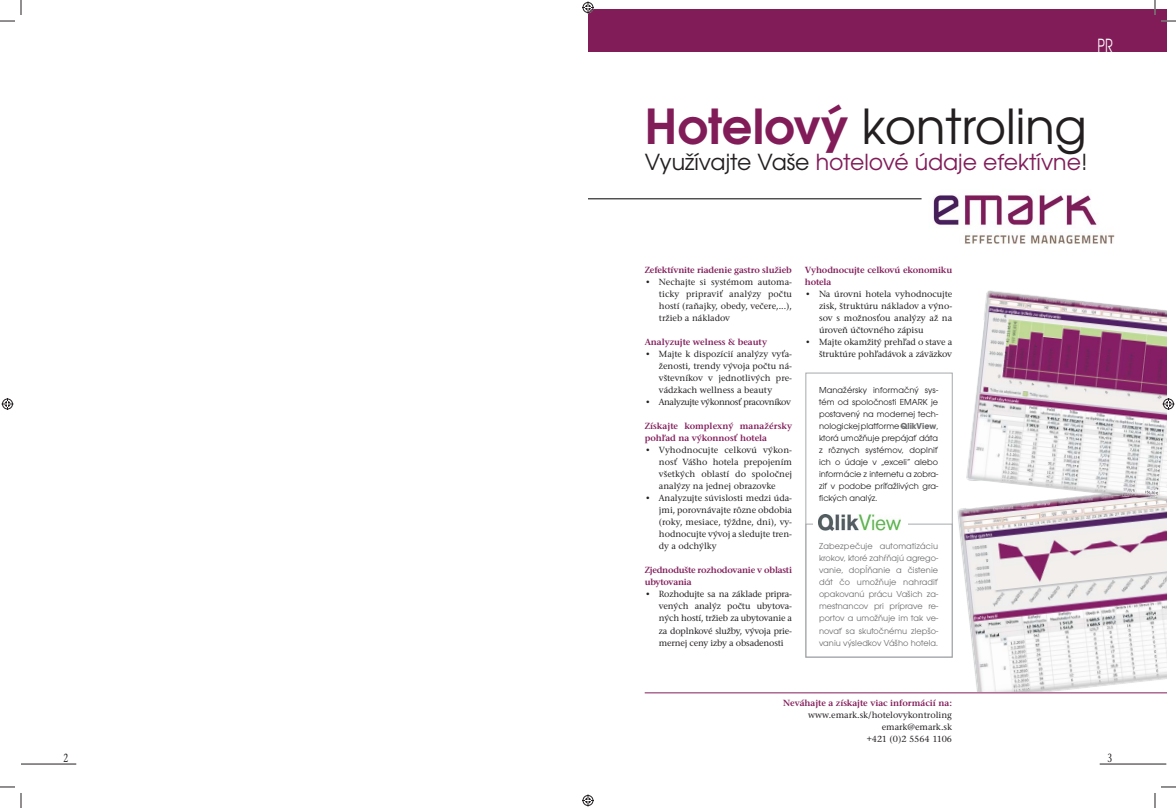
<style>
.page{position:relative;width:1176px;height:808px;background:#fff}
.page>*{position:absolute;margin:0;border:0;box-sizing:border-box;transform-origin:0 0}
.t1{font:48px "Avant Gar Got Itc LCE Boo";color:#231f20}
.t2{font:22px "Avant Gar Got Itc LCE Boo";color:#811c59}
.t3{font:18px "Avant Gar Got Itc LCE Boo";color:#fff;scale:.7 1}
.t4{font:500 12px "Stone Ser Itc TCE";color:#231f20;scale:.7 1}
.t5{font:500 9px/12px "Stone Ser Itc TCE";color:#231f20;text-align:justify}
.t6{font:9px/12px "Avant Gar Got Itc TCE Boo";color:#231f20;text-align:justify}
.t7{font:9px/12px "Stone Ser Itc TCE Sem";letter-spacing:-.01em;color:#811c59}
.t8{font:9px/12px "Avant Gar Got Itc TCE Boo";color:#6d6e70;text-align:justify}
.t9{font:500 9px "Stone Ser Itc TCE";letter-spacing:-.04em;color:#231f20}
.s1{font-family:"Avant Gar Got Itc LCE Dem";color:#811c59}
.s2{color:#231f20}
.s3{font-family:"Avant Gar Got Itc TCE";font-weight:700;color:#6d6e70}
</style>
<div class="page">
<hr style="left:21px;top:763px;width:55px;height:1px;background:#231f20">
<hr style="left:1100px;top:763px;width:66px;height:1px;background:#231f20">
<img style="left:958px;top:508px;width:208px;height:184px">
<div style="left:805px;top:372px;width:148px;height:285px;border:1px solid #a7a9ac"></div>
<img style="left:933px;top:194px;width:182px;height:50px">
<div style="left:588px;top:10px;width:578px;height:42px;background:#811c59"></div>
<hr style="left:645px;top:692px;width:521px;height:1px;background:#811c59">
<img style="left:975px;top:496px;width:191px;height:12px">
<img style="left:967px;top:290px;width:199px;height:191px">
<img style="left:988px;top:481px;width:178px;height:15px">
<img style="left:1102px;top:486px;width:64px;height:15px">
<div style="left:805px;top:523px;width:148px;height:134px;border:1px solid #a7a9ac"></div>
<div style="left:813px;top:514px;width:95px;height:16px;background:#fff"></div>
<img style="left:819px;top:514px;width:82px;height:16px">
<hr style="left:588px;top:198px;width:333px;height:1px;background:#000">
<svg style="left:0;top:0;width:22px;height:22px"></svg>
<svg style="left:0;top:786px;width:22px;height:21px"></svg>
<svg style="left:1154px;top:0;width:22px;height:22px"></svg>
<svg style="left:1154px;top:786px;width:22px;height:21px"></svg>
<svg style="left:582px;top:2px;width:12px;height:12px"></svg>
<svg style="left:582px;top:794px;width:12px;height:12px"></svg>
<svg style="left:2px;top:398px;width:12px;height:12px"></svg>
<svg style="left:1162px;top:398px;width:12px;height:12px"></svg>
<h3 class="t3" style="left:1097px;top:36px;width:23px">PR</h3>
<h1 class="t1" style="left:645px;top:103px;width:444px"><span class="s1">Hotelový</span> kontroling</h1>
<h2 class="t2" style="left:645px;top:151px;width:444px"><span class="s2">Využívajte Vaše</span> hotelové údaje efektívne<span class="s2">!</span></h2>
<p class="t7" style="left:645px;top:265px;width:149px">Zefektívnite riadenie gastro služieb</p>
<p class="t5" style="left:659px;top:277px;width:135px;text-indent:-14px">• Nechajte si systémom automa&shy;ticky pripraviť analýzy počtu hostí (raňajky, obedy, večere,...), tržieb a nákladov</p>
<p class="t7" style="left:645px;top:337px;width:124px">Analyzujte welness &amp; beauty</p>
<p class="t5" style="left:659px;top:349px;width:135px;text-indent:-14px">• Majte k dispozícií analýzy vyťa&shy;ženosti, trendy vývoja počtu ná&shy;vštevníkov v jednotlivých pre&shy;vádzkach wellness a beauty</p>
<p class="t9" style="left:645px;top:398px;width:148px">• Analyzujte výkonnosť pracovníkov</p>
<p class="t7" style="left:645px;top:421px;width:149px">Získajte komplexný manažérsky pohľad na výkonnosť hotela</p>
<p class="t5" style="left:659px;top:445px;width:135px;text-indent:-14px">• Vyhodnocujte celkovú výkon&shy;nosť Vášho hotela prepojením všetkých oblastí do spoločnej analýzy na jednej obrazovke</p>
<p class="t5" style="left:659px;top:493px;width:135px;text-indent:-14px">• Analyzujte súvislosti medzi úda&shy;jmi, porovnávajte rôzne obdobia (roky, mesiace, týždne, dni), vy&shy;hodnocujte vývoj a sledujte tren&shy;dy a odchýlky</p>
<p class="t7" style="left:645px;top:565px;width:149px">Zjednodušte rozhodovanie v oblasti ubytovania</p>
<p class="t5" style="left:659px;top:589px;width:135px;text-indent:-14px">• Rozhodujte sa na základe pripra&shy;vených analýz poč tu ubytova&shy;ných hostí, tržieb za ubytovanie a za doplnkové služby, vývoja prie&shy;mernej ceny izby a obsadenosti</p>
<p class="t7" style="left:805px;top:265px;width:149px">Vyhodnocujte celkovú ekonomiku hotela</p>
<p class="t5" style="left:819px;top:289px;width:135px;text-indent:-14px">• Na úrovni hotela vyhodnocujte zisk, štruktúru nákladov a výno&shy;sov s možnosťou analýzy až na úroveň účtovného zápisu</p>
<p class="t5" style="left:805px;top:337px;width:149px;text-align:right">• Majte okamžitý prehľad o stave a štruktúre pohľadávok a záväzkov</p>
<p class="t6" style="left:819px;top:385px;width:121px">Manažérsky informačný sys&shy;tém od spoločnosti EMARK je postavený na modernej tech&shy;nologickej platforme <span class="s3">QlikView</span>, ktorá umožňuje prepájať dáta z rôznych systémov, doplniť ich o údaje v „exceli“ alebo informácie z internetu a zobra&shy;ziť v podobe príťažlivých gra&shy;fických analýz.</p>
<p class="t8" style="left:819px;top:541px;width:121px">Zabezpečuje automatizáciu krokov, ktoré zahŕňajú agrego&shy;vanie, dopĺňanie a čistenie dát čo umožňuje nahradiť opakovanú prácu Vašich za&shy;mestnancov pri príprave re&shy;portov a umožňuje im tak ve&shy;novať sa skutočnému zlepšo&shy;vaniu výsledkov Vášho hotela.</p>
<p class="t7" style="left:783px;top:697px;width:170px">Neváhajte a získajte viac informácií na:</p>
<p class="t5" style="left:808px;top:709px;width:145px;text-align:right">www.emark.sk/hotelovykontroling emark@emark.sk<br>+421 (0)2 5564 1106</p>
<h3 class="t4" style="left:64px;top:752px;width:8px">2</h3>
<h3 class="t4" style="left:1108px;top:752px;width:8px">3</h3>
</div>
